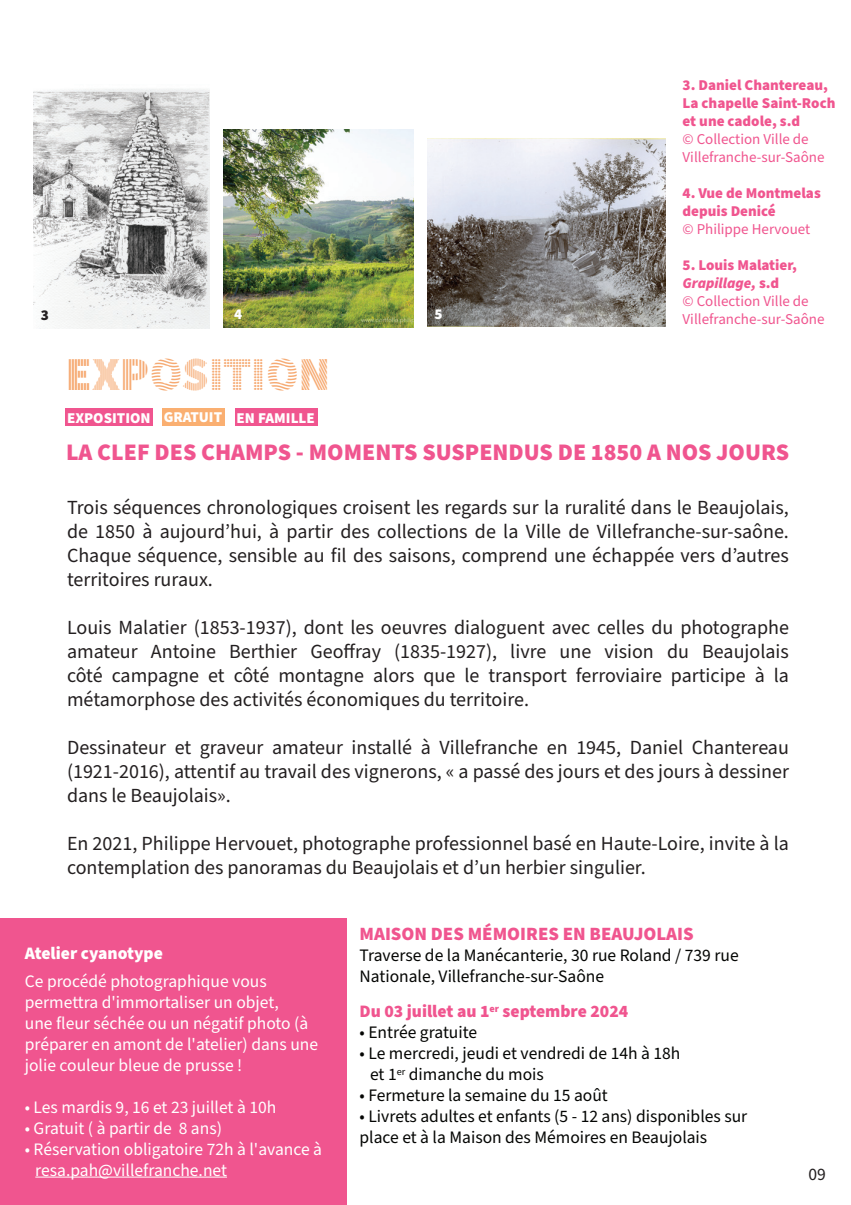
<style>
.page{position:relative;width:851px;height:1205px;background:#fff}
.page>*{position:absolute;margin:0;border:0;box-sizing:border-box;transform-origin:0 0}
.t1{font:900 47.5px "Source Sans Pro DISPLAYV2";color:#f6aa73}
.t2{font:900 23.75px "Source Sans Pro";color:#f0558f}
.t3{font:20px/24px "Source Sans Pro";color:#231f20;text-align:justify}
.t4{font:900 18.75px "Source Sans Pro";color:#f0558f}
.t5{font:17.5px/21px "Source Sans Pro";color:#fff}
.t6{font:17.5px/21px "Source Sans Pro";color:#040503}
.t7{font:900 17.5px "Source Sans Pro";color:#f0558f}
.t8{font:900 17.5px "Source Sans Pro";color:#fff}
.t9{font:17.5px "Source Sans Pro";color:#231f20}
.t10{font:900 15px/18px "Source Sans Pro";color:#f0558f}
.t11{font:15px/18px "Source Sans Pro";color:#f0558f}
.t12{font:900 15px "Source Sans Pro";color:#fff}
.t13{font:900 15px "Source Sans Pro";color:#231f20}
.s1{font-style:italic}
</style>
<div class="page">
<div style="left:0;top:918px;width:347px;height:287px;background:#f0558f"></div>
<div style="left:66px;top:409px;width:87px;height:17px;background:#f0558f"></div>
<div style="left:162px;top:409px;width:62px;height:17px;background:#faaf71"></div>
<div style="left:235px;top:409px;width:82px;height:17px;background:#f0558f"></div>
<img style="left:34px;top:89px;width:175px;height:240px">
<img style="left:427px;top:138px;width:238px;height:189px">
<img style="left:223px;top:129px;width:190px;height:198px">
<hr style="left:35px;top:1176px;width:192px;height:1px;background:#fff">
<p class="t13" style="left:41px;top:304px;width:10px">3</p>
<p class="t12" style="left:234px;top:304px;width:10px">4</p>
<p class="t12" style="left:434px;top:304px;width:10px">5</p>
<p class="t1" style="left:66px;top:350px;width:266px">EXPOSITION</p>
<p class="t12" style="left:67px;top:407px;width:85px">EXPOSITION</p>
<p class="t12" style="left:164px;top:407px;width:60px">GRATUIT</p>
<p class="t12" style="left:236px;top:407px;width:80px">EN FAMILLE</p>
<p class="t10" style="left:682px;top:76px;width:154px">3. Daniel Chantereau,<br>La chapelle Saint-Roch et une cadole, s.d</p>
<p class="t11" style="left:682px;top:130px;width:143px">© Collection Ville de<br>Villefranche-sur-Saône</p>
<p class="t10" style="left:682px;top:184px;width:140px">4. Vue de Montmelas depuis Denicé</p>
<p class="t11" style="left:682px;top:220px;width:129px">© Philippe Hervouet</p>
<p class="t10" style="left:682px;top:256px;width:116px">5. Louis Malatier,<br><span class="s1">Grapillage,</span> s.d</p>
<p class="t11" style="left:682px;top:292px;width:143px">© Collection Ville de<br>Villefranche-sur-Saône</p>
<p class="t2" style="left:66px;top:435px;width:724px">LA CLEF DES CHAMPS - MOMENTS SUSPENDUS DE 1850 A NOS JOURS</p>
<p class="t3" style="left:67px;top:496px;width:723px">Trois séquences chronologiques croisent les regards sur la ruralité dans le Beaujolais, de 1850 à aujourd’hui, à partir des collections de la Ville de Villefranche-sur-saône.<br>Chaque séquence, sensible au fil des saisons, comprend une échappée vers d’autres territoires ruraux.</p>
<p class="t3" style="left:67px;top:616px;width:723px">Louis Malatier (1853-1937), dont les oeuvres dialoguent avec celles du photographe amateur Antoine Berthier Geoffray (1835-1927), livre une vision du Beaujolais côté campagne et côté montagne alors que le transport ferroviaire participe à la métamorphose des activités économiques du territoire.</p>
<p class="t3" style="left:67px;top:736px;width:723px">Dessinateur et graveur amateur installé à Villefranche en 1945, Daniel Chantereau (1921-2016), attentif au travail des vignerons, « a passé des jours et des jours à dessiner dans le Beaujolais».</p>
<p class="t3" style="left:67px;top:832px;width:723px">En 2021, Philippe Hervouet, photographe professionnel basé en Haute-Loire, invite à la contemplation des panoramas du Beaujolais et d’un herbier singulier.</p>
<p class="t8" style="left:25px;top:941px;width:140px">Atelier cyanotype</p>
<p class="t5" style="left:25px;top:971px;width:295px">Ce procédé photographique vous permettra d'immortaliser un objet,<br>une fleur séchée ou un négatif photo (à préparer en amont de l'atelier) dans une jolie couleur bleue de prusse !</p>
<p class="t5" style="left:25px;top:1097px;width:253px">• Les mardis 9, 16 et 23 juillet à 10h</p>
<p class="t5" style="left:25px;top:1118px;width:199px">• Gratuit ( à partir de 8 ans)</p>
<p class="t5" style="left:25px;top:1139px;width:299px">• Réservation obligatoire 72h à l'avance à</p>
<p class="t5" style="left:35px;top:1160px;width:193px">resa.pah@villefranche.net</p>
<p class="t4" style="left:359px;top:921px;width:335px">MAISON DES MÉMOIRES EN BEAUJOLAIS</p>
<p class="t6" style="left:359px;top:945px;width:380px">Traverse de la Manécanterie, 30 rue Roland / 739 rue</p>
<p class="t6" style="left:359px;top:966px;width:246px">Nationale, Villefranche-sur-Saône</p>
<p class="t7" style="left:359px;top:999px;width:270px">Du 03 juillet au 1<sup>er</sup> septembre 2024</p>
<p class="t6" style="left:359px;top:1022px;width:119px">• Entrée gratuite</p>
<p class="t6" style="left:359px;top:1043px;width:322px">• Le mercredi, jeudi et vendredi de 14h à 18h</p>
<p class="t6" style="left:370px;top:1064px;width:175px">et 1<sup>er</sup> dimanche du mois</p>
<p class="t6" style="left:359px;top:1085px;width:250px">• Fermeture la semaine du 15 août</p>
<p class="t6" style="left:359px;top:1106px;width:389px">• Livrets adultes et enfants (5 - 12 ans) disponibles sur place et à la Maison des Mémoires en Beaujolais</p>
<p class="t9" style="left:808px;top:1162px;width:19px">09</p>
</div>
